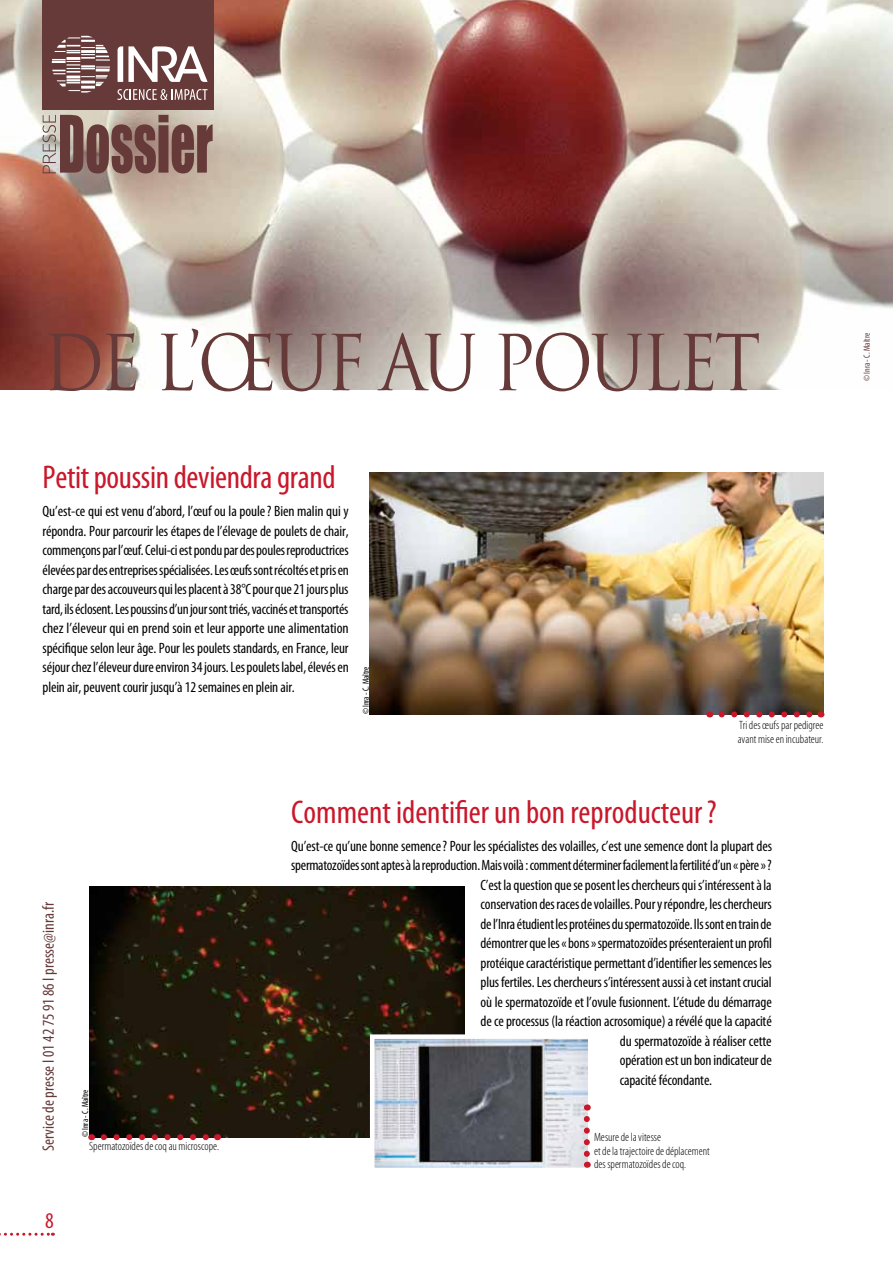
<style>
.page{position:relative;width:893px;height:1263px;background:#fff}
.page>*{position:absolute;margin:0;border:0;box-sizing:border-box;transform-origin:0 0}
.t1{font:75px "Trajan Pro";letter-spacing:-.06em;color:#663a39;scale:.9 1}
.t2{font:condensed 33px "Myriad Pro";color:#c9182b}
.t3{font:condensed 22.5px "Myriad Pro";color:#c9182b}
.t4{font:condensed 16.5px "Myriad Pro";color:#663a39}
.t5{font:condensed 15px/19.5px "Myriad Pro";letter-spacing:-.01em;color:#000;text-align:justify}
.t6{font:300 condensed 12px/13.5px "Myriad Pro";color:#000}
.t7{font:condensed 9px "Myriad Pro";color:#000}
.t8{font:condensed 9px "Myriad Pro";color:#663a39}
</style>
<div class="page">
<img style="left:0;top:0;width:893px;height:389px">
<svg style="left:0;top:1233px;width:53px;height:3px"></svg>
<div style="left:43px;top:0;width:171px;height:110px;background:#663a39"></div>
<svg style="left:43px;top:115px;width:170px;height:58px;background:#8c6c66"></svg>
<svg style="left:118px;top:46px;width:90px;height:36px"></svg>
<svg style="left:52px;top:36px;width:58px;height:57px"></svg>
<svg style="left:117px;top:89px;width:90px;height:11px"></svg>
<img style="left:89px;top:887px;width:376px;height:250px">
<img style="left:375px;top:1039px;width:212px;height:128px">
<div style="left:370px;top:1034px;width:237px;height:138px;border:4px solid #fff"></div>
<img style="left:370px;top:472px;width:453px;height:242px">
<svg style="left:722px;top:711px;width:92px;height:6px"></svg>
<svg style="left:104px;top:1134px;width:107px;height:6px"></svg>
<svg style="left:584px;top:1119px;width:6px;height:49px"></svg>
<h1 class="t1" style="left:43px;top:315px;width:800px">DE L’ŒUF AU POULET</h1>
<p class="t8" style="left:862px;top:381px;width:49px;rotate:-90deg">© Inra - C. Maître</p>
<h2 class="t2" style="left:43px;top:459px;width:295px">Petit poussin deviendra grand</h2>
<p class="t5" style="left:43px;top:502px;width:308px">Qu’est-ce qui est venu d’abord, l’œuf ou la poule? Bien malin qui y répondra. Pour parcourir les étapes de l’élevage de poulets de chair, commençons par l’œuf. Celui-ci est pondu par des poules reproductrices élevées par des entreprises spécialisées. Les œufs sont récoltés et pris en charge par des accouveurs qui les placent à 38°C pour que 21 jours plus tard, ils éclosent. Les poussins d’un jour sont triés, vaccinés et transportés chez l’éleveur qui en prend soin et leur apporte une alimentation spécifique selon leur âge. Pour les poulets standards, en France, leur séjour chez l’éleveur dure environ 34 jours. Les poulets label, élevés en plein air, peuvent courir jusqu’à 12 semaines en plein air.</p>
<p class="t7" style="left:361px;top:714px;width:49px;rotate:-90deg">© Inra - C. Maître</p>
<p class="t6" style="left:738px;top:719px;width:87px">Tri des œufs par pedigree avant mise en incubateur.</p>
<p class="t4" style="left:40px;top:1151px;width:251px;rotate:-90deg">Service de presse I 01 42 75 91 86 I presse@inra.fr</p>
<h3 class="t3" style="left:45px;top:1209px;width:10px">8</h3>
<h2 class="t2" style="left:291px;top:794px;width:427px">Comment identifier un bon reproducteur?</h2>
<p class="t5" style="left:291px;top:836px;width:482px">Qu’est-ce qu’une bonne semence? Pour les spécialistes des volailles, c’est une semence dont la plupart des</p>
<p class="t5" style="left:291px;top:856px;width:482px">spermatozoïdes sont aptes à la reproduction. Mais voilà: comment déterminer facilement la fertilité d’un «père»?</p>
<p class="t5" style="left:480px;top:875px;width:293px">C’est la question que se posent les chercheurs qui s’intéressent à la</p>
<p class="t5" style="left:480px;top:895px;width:293px">conservation des races de volailles. Pour y répondre, les chercheurs</p>
<p class="t5" style="left:480px;top:914px;width:293px">de l’Inra étudient les protéines du spermatozoïde. Ils sont en train de</p>
<p class="t5" style="left:480px;top:934px;width:293px">démontrer que les «bons» spermatozoïdes présenteraient un profil</p>
<p class="t5" style="left:480px;top:953px;width:293px">protéique caractéristique permettant d’identifier les semences les</p>
<p class="t5" style="left:480px;top:973px;width:293px">plus fertiles. Les chercheurs s’intéressent aussi à cet instant crucial</p>
<p class="t5" style="left:480px;top:992px;width:293px">où le spermatozoïde et l’ovule fusionnent. L’étude du démarrage</p>
<p class="t5" style="left:480px;top:1012px;width:293px">de ce processus (la réaction acrosomique) a révélé que la capacité</p>
<p class="t5" style="left:620px;top:1031px;width:153px">du spermatozoïde à réaliser cette</p>
<p class="t5" style="left:620px;top:1051px;width:154px">opération est un bon indicateur de</p>
<p class="t5" style="left:620px;top:1070px;width:94px">capacité fécondante.</p>
<p class="t7" style="left:80px;top:1137px;width:49px;rotate:-90deg">© Inra - C. Maître</p>
<p class="t6" style="left:89px;top:1140px;width:131px">Spermatozoïdes de coq au microscope.</p>
<p class="t6" style="left:594px;top:1131px;width:117px">Mesure de la vitesse<br>et de la trajectoire de déplacement des spermatozoïdes de coq.</p>
</div>
